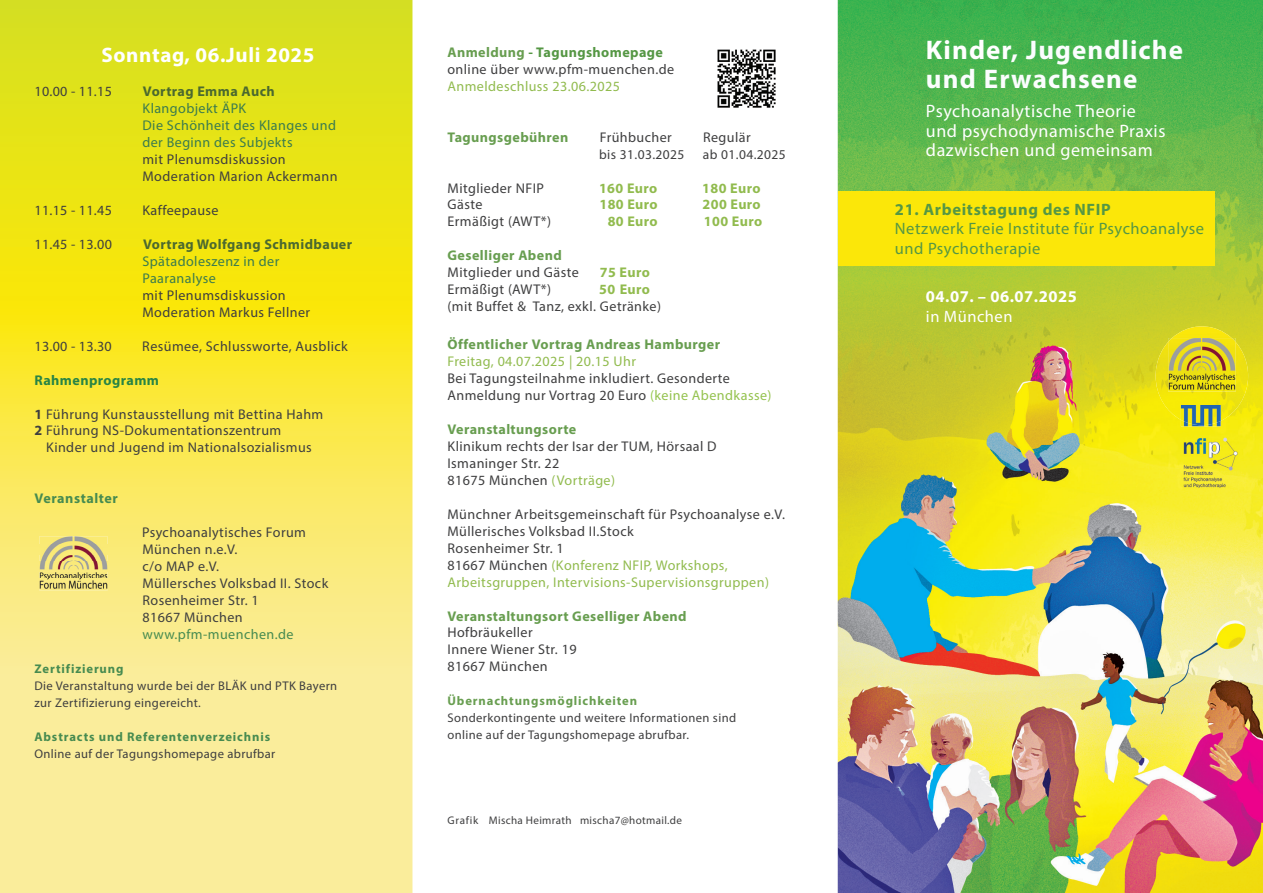
<style>
.page{position:relative;width:1263px;height:893px;background:#fff}
.page>*{position:absolute;margin:0;border:0;box-sizing:border-box;transform-origin:0 0}
.t1{font:700 27px/29.2px "Myriad Pro";letter-spacing:.04em;color:#fbfdfe}
.t2{font:700 21px "Myriad Pro";letter-spacing:.03em;color:#fff}
.t3{font:18px/19.5px "Myriad Pro";letter-spacing:.03em;color:#fff}
.t4{font:16.5px/19.5px "Myriad Pro";letter-spacing:.03em;color:#559744}
.t5{font:700 16.5px "Myriad Pro";letter-spacing:.04em;color:#559744}
.t6{font:700 16.5px "Myriad Pro";letter-spacing:.03em;color:#fff}
.t7{font:16.5px "Myriad Pro";letter-spacing:.03em;color:#fff}
.t8{font:14.1px/17px "Myriad Pro";letter-spacing:.03em;color:#3e3e3f}
.t9{font:700 14.1px "Myriad Pro";letter-spacing:.03em;color:#689e50}
.t10{font:14.1px/17px "Myriad Pro";letter-spacing:.03em;color:#3b7b4e}
.t11{font:700 14.1px "Myriad Pro";letter-spacing:.03em;color:#91bb4e}
.t12{font:14.1px "Myriad Pro";letter-spacing:.03em;color:#91bb4e}
.t13{font:700 14.1px "Myriad Pro";letter-spacing:.03em;color:#4b692f}
.t14{font:14.1px "Myriad Pro";letter-spacing:.03em;color:#478b50}
.t15{font:700 14.1px "Myriad Pro";letter-spacing:.03em;color:#288445}
.t16{font:700 14.1px "Myriad Pro";letter-spacing:.04em;color:#478b50}
.t17{font:13.5px "Myriad Pro";letter-spacing:.03em;color:#3e3e3f}
.t18{font:12.6px/17px "Myriad Pro";letter-spacing:.03em;color:#3e3e3f}
.t19{font:700 12.6px "Myriad Pro";letter-spacing:.07em;color:#478b50}
.t20{font:700 12.6px "Myriad Pro";letter-spacing:.07em;color:#689e50}
.t21{font:11.1px "Myriad Pro";letter-spacing:.03em;color:#3e3e3f}
.s1{font-weight:700}
.s2{font-weight:700;color:#689e50}
.s3{font-weight:700;color:#559744}
.s4{color:#96ca4e}
.s5{color:#94c24e}
.s6{color:#91bb4e}
.s7{color:#fff}
</style>
<div class="page">
<svg style="left:0;top:0;width:412px;height:893px;background:#f3e852"></svg>
<img style="left:838px;top:0;width:425px;height:893px">
<div style="left:838px;top:191px;width:377px;height:75px;background:#fbe709"></div>
<img style="left:1155px;top:326px;width:93px;height:95px">
<img style="left:39px;top:536px;width:69px;height:25px">
<img style="left:39px;top:561px;width:69px;height:29px">
<img style="left:39px;top:537px;width:69px;height:1px">
<img style="left:39px;top:544px;width:69px;height:10px">
<img style="left:39px;top:578px;width:69px;height:10px">
<img style="left:1168px;top:338px;width:68px;height:54px">
<img style="left:1183px;top:437px;width:55px;height:53px">
<img style="left:1181px;top:425px;width:40px;height:1px">
<img style="left:1181px;top:405px;width:40px;height:20px">
<img style="left:717px;top:49px;width:59px;height:59px">
<h2 class="t2" style="left:101px;top:41px;width:215px">Sonntag, 06.Juli 2025</h2>
<p class="t8" style="left:34px;top:83px;width:79px">10.00 - 11.15</p>
<p class="t13" style="left:143px;top:83px;width:133px">Vortrag Emma Auch</p>
<p class="t10" style="left:142px;top:100px;width:195px">Klangobjekt ÄPK<br>Die Schönheit des Klanges und der Beginn des Subjekts</p>
<p class="t8" style="left:142px;top:151px;width:197px">mit Plenumsdiskussion<br>Moderation Marion Ackermann</p>
<p class="t8" style="left:34px;top:202px;width:79px">11.15 - 11.45</p>
<p class="t8" style="left:142px;top:202px;width:78px">Kaffeepause</p>
<p class="t8" style="left:34px;top:236px;width:79px">11.45 - 13.00</p>
<p class="t13" style="left:143px;top:235px;width:211px">Vortrag Wolfgang Schmidbauer</p>
<p class="t10" style="left:142px;top:253px;width:138px">Spätadoleszenz in der<br>Paaranalyse</p>
<p class="t8" style="left:142px;top:286px;width:169px">mit Plenumsdiskussion<br>Moderation Markus Fellner</p>
<p class="t8" style="left:34px;top:337px;width:79px">13.00 - 13.30</p>
<p class="t8" style="left:142px;top:337px;width:207px">Resümee, Schlussworte, Ausblick</p>
<p class="t15" style="left:34px;top:371px;width:126px">Rahmenprogramm</p>
<p class="t8" style="left:34px;top:405px;width:290px"><span class="s1">1</span> Führung Kunstausstellung mit Bettina Hahm<br><span class="s1">2</span> Führung NS-Dokumentationszentrum</p>
<p class="t8" style="left:46px;top:439px;width:267px">Kinder und Jugend im Nationalsozialismus</p>
<p class="t16" style="left:34px;top:489px;width:85px">Veranstalter</p>
<p class="t8" style="left:142px;top:524px;width:188px">Psychoanalytisches Forum<br>München n.e.V.<br>c/o MAP e.V.<br>Müllersches Volksbad II. Stock<br>Rosenheimer Str. 1<br>81667 München</p>
<p class="t14" style="left:142px;top:625px;width:153px">www.pfm-muenchen.de</p>
<p class="t19" style="left:34px;top:660px;width:91px">Zertifizierung</p>
<p class="t18" style="left:34px;top:677px;width:304px">Die Veranstaltung wurde bei der BLÄK und PTK Bayern zur Zertifizierung eingereicht.</p>
<p class="t19" style="left:34px;top:728px;width:237px">Abstracts und Referentenverzeichnis</p>
<p class="t18" style="left:34px;top:745px;width:242px">Online auf der Tagungshomepage abrufbar</p>
<p class="t8" style="left:447px;top:43px;width:228px"><span class="s2">Anmeldung</span> <span class="s3">- Tagungshomepage </span>online über www.pfm-muenchen.de</p>
<p class="t12" style="left:447px;top:77px;width:174px">Anmeldeschluss 23.06.2025</p>
<p class="t9" style="left:447px;top:128px;width:122px">Tagungsgebühren</p>
<p class="t8" style="left:600px;top:128px;width:74px">Frühbucher</p>
<p class="t8" style="left:703px;top:128px;width:49px">Regulär</p>
<p class="t17" style="left:599px;top:146px;width:87px">bis 31.03.2025</p>
<p class="t17" style="left:703px;top:146px;width:84px">ab 01.04.2025</p>
<p class="t8" style="left:447px;top:179px;width:98px">Mitglieder NFIP</p>
<p class="t11" style="left:599px;top:179px;width:60px">160 Euro</p>
<p class="t11" style="left:702px;top:179px;width:60px">180 Euro</p>
<p class="t8" style="left:447px;top:196px;width:36px">Gäste</p>
<p class="t11" style="left:599px;top:196px;width:60px">180 Euro</p>
<p class="t11" style="left:702px;top:196px;width:60px">200 Euro</p>
<p class="t8" style="left:447px;top:213px;width:105px">Ermäßigt (AWT*)</p>
<p class="t11" style="left:608px;top:212px;width:52px">80 Euro</p>
<p class="t11" style="left:704px;top:212px;width:60px">100 Euro</p>
<p class="t9" style="left:447px;top:246px;width:116px">Geselliger Abend</p>
<p class="t8" style="left:447px;top:264px;width:133px">Mitglieder und Gäste</p>
<p class="t11" style="left:600px;top:263px;width:52px">75 Euro</p>
<p class="t8" style="left:447px;top:281px;width:105px">Ermäßigt (AWT*)</p>
<p class="t11" style="left:599px;top:280px;width:52px">50 Euro</p>
<p class="t8" style="left:447px;top:298px;width:215px">(mit Buffet &amp; Tanz, exkl. Getränke)</p>
<p class="t9" style="left:447px;top:335px;width:274px">Öffentlicher Vortrag Andreas Hamburger</p>
<p class="t12" style="left:447px;top:353px;width:190px">Freitag, 04.07.2025 | 20.15 Uhr</p>
<p class="t8" style="left:447px;top:370px;width:325px">Bei Tagungsteilnahme inkludiert. Gesonderte<br>Anmeldung nur Vortrag 20 Euro <span class="s4">(</span><span class="s5">keine Abendkasse)</span></p>
<p class="t9" style="left:447px;top:420px;width:130px">Veranstaltungsorte</p>
<p class="t8" style="left:447px;top:438px;width:271px">Klinikum rechts der Isar der TUM, Hörsaal D<br>Ismaninger Str. 22<br>81675 München <span class="s6">(Vorträge)</span></p>
<p class="t8" style="left:447px;top:505px;width:339px">Münchner Arbeitsgemeinschaft für Psychoanalyse e.V.<br>Müllerisches Volksbad II.Stock<br>Rosenheimer Str. 1<br>81667 München <span class="s6">(Konferenz NFIP, Workshops, Arbeitsgruppen, Intervisions-Supervisionsgruppen)</span></p>
<p class="t9" style="left:447px;top:607px;width:241px">Veranstaltungsort Geselliger Abend</p>
<p class="t8" style="left:447px;top:624px;width:131px">Hofbräukeller<br>Innere Wiener Str. 19<br>81667 München</p>
<p class="t20" style="left:447px;top:693px;width:191px">Übernachtungsmöglichkeiten</p>
<p class="t18" style="left:447px;top:709px;width:290px">Sonderkontingente und weitere Informationen sind online auf der Tagungshomepage abrufbar.</p>
<p class="t21" style="left:447px;top:813px;width:236px">Grafik Mischa Heimrath mischa7@hotmail.de</p>
<h1 class="t1" style="left:926px;top:34px;width:258px"><span class="s7">Kinder</span>, Jugendliche und Erwachsene</h1>
<p class="t3" style="left:926px;top:101px;width:241px">Psychoanalytische Theorie und psychodynamische Praxis dazwischen und gemeinsam</p>
<p class="t5" style="left:895px;top:198px;width:217px">21. Arbeitstagung des NFIP</p>
<p class="t4" style="left:895px;top:218px;width:311px">Netzwerk Freie Institute für Psychoanalyse und Psychotherapie</p>
<p class="t6" style="left:926px;top:286px;width:152px">04.07. – 06.07.2025</p>
<p class="t7" style="left:926px;top:306px;width:88px">in München</p>
</div>
